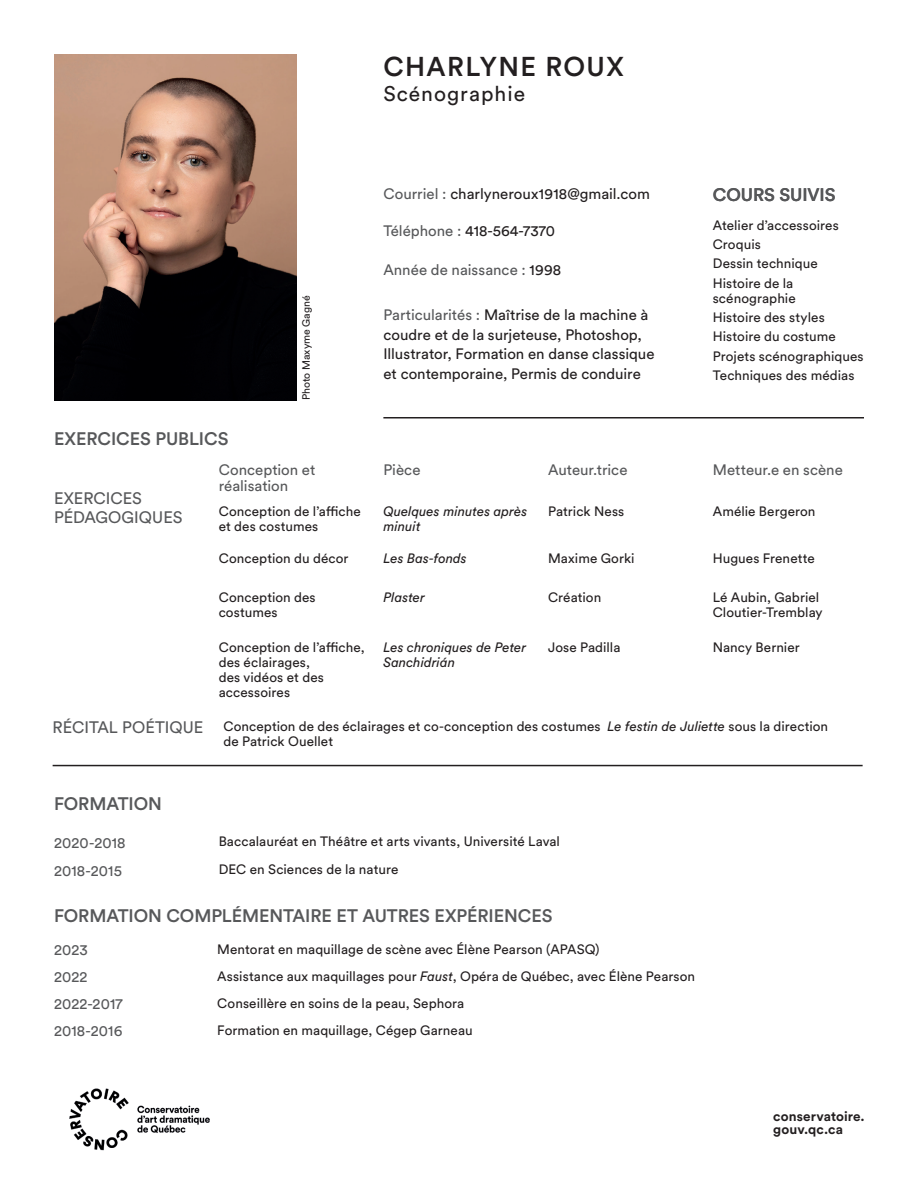
<style>
.page{position:relative;width:918px;height:1188px;background:#fff}
.page>*{position:absolute;margin:0;border:0;box-sizing:border-box;transform-origin:0 0}
.t1{font:500 27px "Circular Std";letter-spacing:.05em;color:#231f20}
.t2{font:21px "Circular Std";letter-spacing:.05em;color:#231f20}
.t3{font:500 18px "Circular Std";letter-spacing:-.005em;color:#57585a}
.t4{font:16.5px/19.5px "Circular Std";color:#57585a}
.t5{font:15px/19.5px "Circular Std";color:#231f20}
.t6{font:15px/27px "Circular Std";letter-spacing:.005em;color:#57585a}
.t7{font:13.5px/19.4px "Circular Std";letter-spacing:.005em;color:#231f20}
.t8{font:italic 13.5px/15px "Circular Std";color:#231f20}
.t9{font:700 13.5px/13.4px "Circular Std";letter-spacing:.01em;color:#231f20}
.t10{font:10.5px "Circular Std";color:#231f20}
.s1{color:#57585a}
.s2{color:#231f20}
.s3{font-size:16.5px;color:#57585a}
.s4{font-style:italic}
</style>
<div class="page">
<img style="left:69px;top:1088px;width:141px;height:63px">
<img style="left:54px;top:54px;width:243px;height:346px">
<hr style="left:383px;top:417px;width:481px;height:1px;background:#231f20">
<hr style="left:53px;top:765px;width:810px;height:1px;background:#231f20">
<h3 class="t3" style="left:54px;top:427px;width:176px">EXERCICES PUBLICS</h3>
<p class="t10" style="left:300px;top:400px;width:106px;rotate:-90deg">Photo Maxyme Gagné</p>
<h1 class="t1" style="left:383px;top:49px;width:242px">CHARLYNE ROUX</h1>
<h2 class="t2" style="left:383px;top:81px;width:143px">Scénographie</h2>
<p class="t5" style="left:383px;top:184px;width:268px"><span class="s1">Courriel :</span> charlyneroux1918@gmail.com</p>
<h3 class="t3" style="left:713px;top:184px;width:124px">COURS SUIVIS</h3>
<p class="t7" style="left:713px;top:215px;width:127px">Atelier d’accessoires<br>Croquis<br>Dessin technique<br>Histoire de la</p>
<p class="t7" style="left:713px;top:288px;width:152px">scénographie<br>Histoire des styles<br>Histoire du costume<br>Projets scénographiques<br>Techniques des médias</p>
<p class="t5" style="left:383px;top:221px;width:173px"><span class="s1">Téléphone :</span> 418-564-7370</p>
<p class="t6" style="left:383px;top:256px;width:179px">Année de naissance : <span class="s2">1998</span></p>
<p class="t5" style="left:383px;top:305px;width:273px"><span class="s1">Particularités :</span> Maîtrise de la machine à coudre et de la surjeteuse, Photoshop, Illustrator, Formation en danse classique et contemporaine, Permis de conduire</p>
<p class="t4" style="left:54px;top:488px;width:130px">EXERCICES<br>PÉDAGOGIQUES</p>
<p class="t6" style="left:219px;top:461px;width:98px;line-height:16.5px">Conception et réalisation</p>
<p class="t6" style="left:383px;top:456px;width:39px">Pièce</p>
<p class="t6" style="left:548px;top:456px;width:81px">Auteur.trice</p>
<p class="t6" style="left:713px;top:456px;width:132px">Metteur.e en scène</p>
<p class="t7" style="left:219px;top:504px;width:144px;line-height:15px">Conception de l’affiche et des costumes</p>
<p class="t8" style="left:383px;top:504px;width:146px">Quelques minutes après minuit</p>
<p class="t7" style="left:548px;top:502px;width:78px">Patrick Ness</p>
<p class="t7" style="left:713px;top:502px;width:104px">Amélie Bergeron</p>
<p class="t7" style="left:219px;top:548px;width:131px">Conception du décor</p>
<p class="t8" style="left:383px;top:551px;width:85px">Les Bas-fonds</p>
<p class="t7" style="left:548px;top:548px;width:88px">Maxime Gorki</p>
<p class="t7" style="left:713px;top:548px;width:104px">Hugues Frenette</p>
<p class="t7" style="left:219px;top:588px;width:99px">Conception des</p>
<p class="t8" style="left:383px;top:590px;width:43px">Plaster</p>
<p class="t7" style="left:219px;top:603px;width:61px">costumes</p>
<p class="t7" style="left:548px;top:588px;width:55px">Création</p>
<p class="t7" style="left:713px;top:590px;width:111px;line-height:15px">Lé Aubin, Gabriel<br>Cloutier-Tremblay</p>
<p class="t7" style="left:219px;top:640px;width:147px;line-height:15px">Conception de l’affiche, des éclairages,<br>des vidéos et des accessoires</p>
<p class="t7" style="left:548px;top:638px;width:74px">Jose Padilla</p>
<p class="t7" style="left:713px;top:638px;width:88px">Nancy Bernier</p>
<p class="t8" style="left:383px;top:640px;width:144px">Les chroniques de Peter<br>Sanchidrián</p>
<p class="t7" style="left:223px;top:719px;width:606px;line-height:15px;text-indent:-171px"><span class="s3">RÉCITAL POÉTIQUE</span> Conception de des éclairages et co-conception des costumes <span class="s4">Le festin de Juliette</span> sous la direction de Patrick Ouellet</p>
<h3 class="t3" style="left:54px;top:792px;width:109px">FORMATION</h3>
<p class="t6" style="left:54px;top:828px;width:73px;line-height:28.5px">2020-2018<br>2018-2015</p>
<p class="t7" style="left:219px;top:828px;width:343px;line-height:27.5px">Baccalauréat en Théâtre et arts vivants, Université Laval<br>DEC en Sciences de la nature</p>
<h3 class="t3" style="left:54px;top:904px;width:500px">FORMATION COMPLÉMENTAIRE ET AUTRES EXPÉRIENCES</h3>
<p class="t6" style="left:54px;top:936px;width:70px">2023<br>2022<br>2022-2017<br>2018-2016</p>
<p class="t7" style="left:217px;top:936px;width:479px;line-height:27px">Mentorat en maquillage de scène avec Élène Pearson (APASQ)<br>Assistance aux maquillages pour <span class="s4">Faust</span>, Opéra de Québec, avec Élène Pearson Conseillère en soins de la peau, Sephora<br>Formation en maquillage, Cégep Garneau</p>
<p class="t9" style="left:773px;top:1109px;width:93px">conservatoire. gouv.qc.ca</p>
</div>
